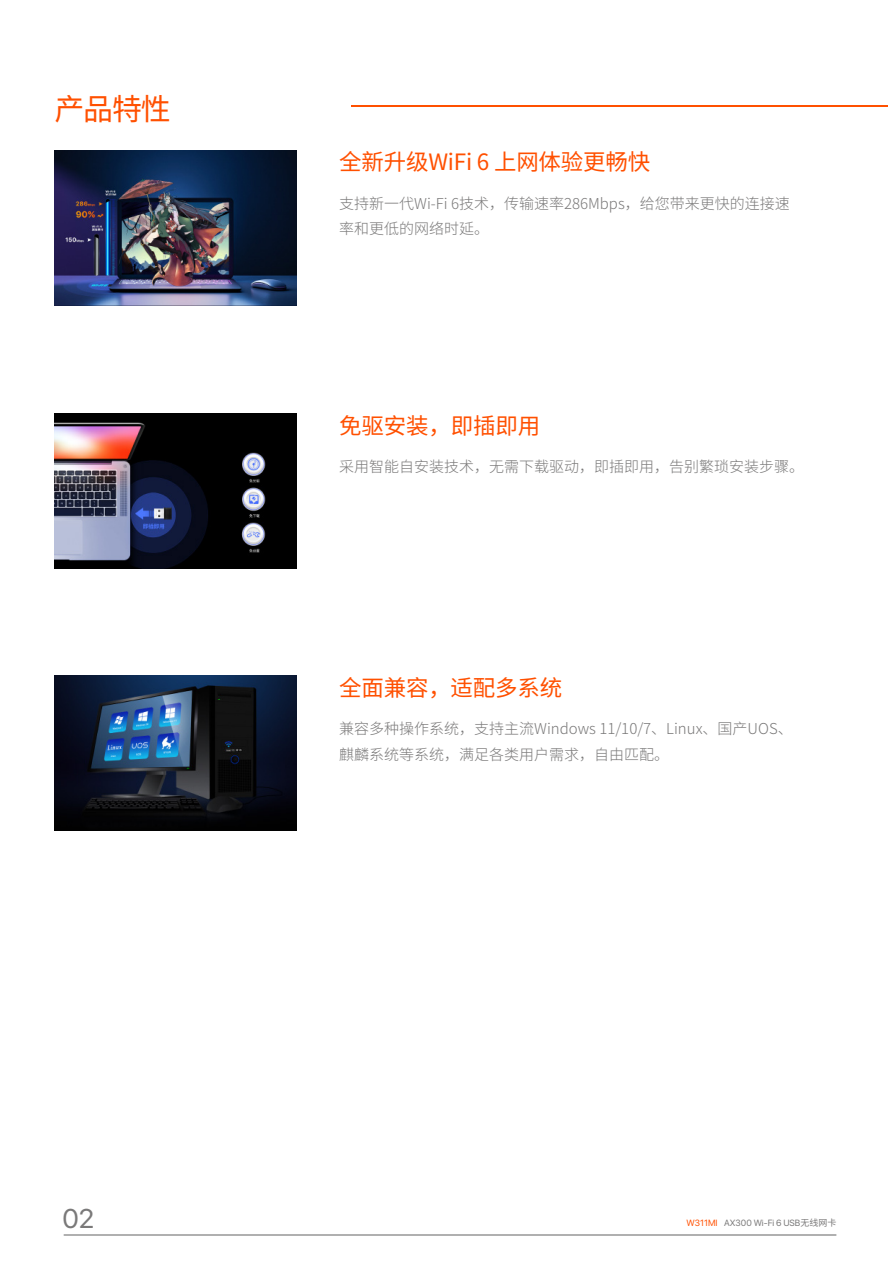
<style>
.page{position:relative;width:893px;height:1263px;background:#fff}
.page>*{position:absolute;margin:0;border:0;box-sizing:border-box;transform-origin:0 0}
.t1{font:30px "Source Han Sans CN";color:#ff5000}
.t2{font:27px "SF Pro Display";color:#7a7979}
.t3{font:22.5px "Source Han Sans CN";letter-spacing:-.01em;color:#ff5000}
.t4{font:300 15px/25.5px "Source Han Sans CN";color:#7a7979}
.t5{font:9px "SF Pro Display";color:#7a7979}
.s1{color:#ff5000}
.s2{font-family:"Source Han Sans CN"}
</style>
<div class="page">
<hr style="left:351px;top:105px;width:536px;height:1px;background:#ff5000">
<hr style="left:64px;top:1235px;width:772px;height:1px;background:#636363">
<img style="left:54px;top:151px;width:243px;height:154px">
<img style="left:54px;top:414px;width:243px;height:154px">
<img style="left:54px;top:676px;width:243px;height:154px">
<h1 class="t1" style="left:54px;top:92px;width:118px">产品特性</h1>
<h3 class="t3" style="left:339px;top:149px;width:313px">全新升级WiFi 6 上网体验更畅快</h3>
<p class="t4" style="left:339px;top:191px;width:452px">支持新一代Wi-Fi 6技术，传输速率286Mbps，给您带来更快的连接速率和更低的网络时延。</p>
<h3 class="t3" style="left:339px;top:413px;width:203px">免驱安装，即插即用</h3>
<p class="t4" style="left:339px;top:454px;width:466px">采用智能自安装技术，无需下载驱动，即插即用，告别繁琐安装步骤。</p>
<h3 class="t3" style="left:339px;top:675px;width:225px">全面兼容，适配多系统</h3>
<p class="t4" style="left:339px;top:716px;width:455px">兼容多种操作系统，支持主流Windows 11/10/7、Linux、国产UOS、麒麟系统等系统，满足各类用户需求，自由匹配。</p>
<h2 class="t2" style="left:62px;top:1197px;width:33px">02</h2>
<p class="t5" style="left:686px;top:1216px;width:151px"><span class="s1">W311MI</span> AX300 Wi-Fi 6 USB<span class="s2">无线网卡</span></p>
</div>
